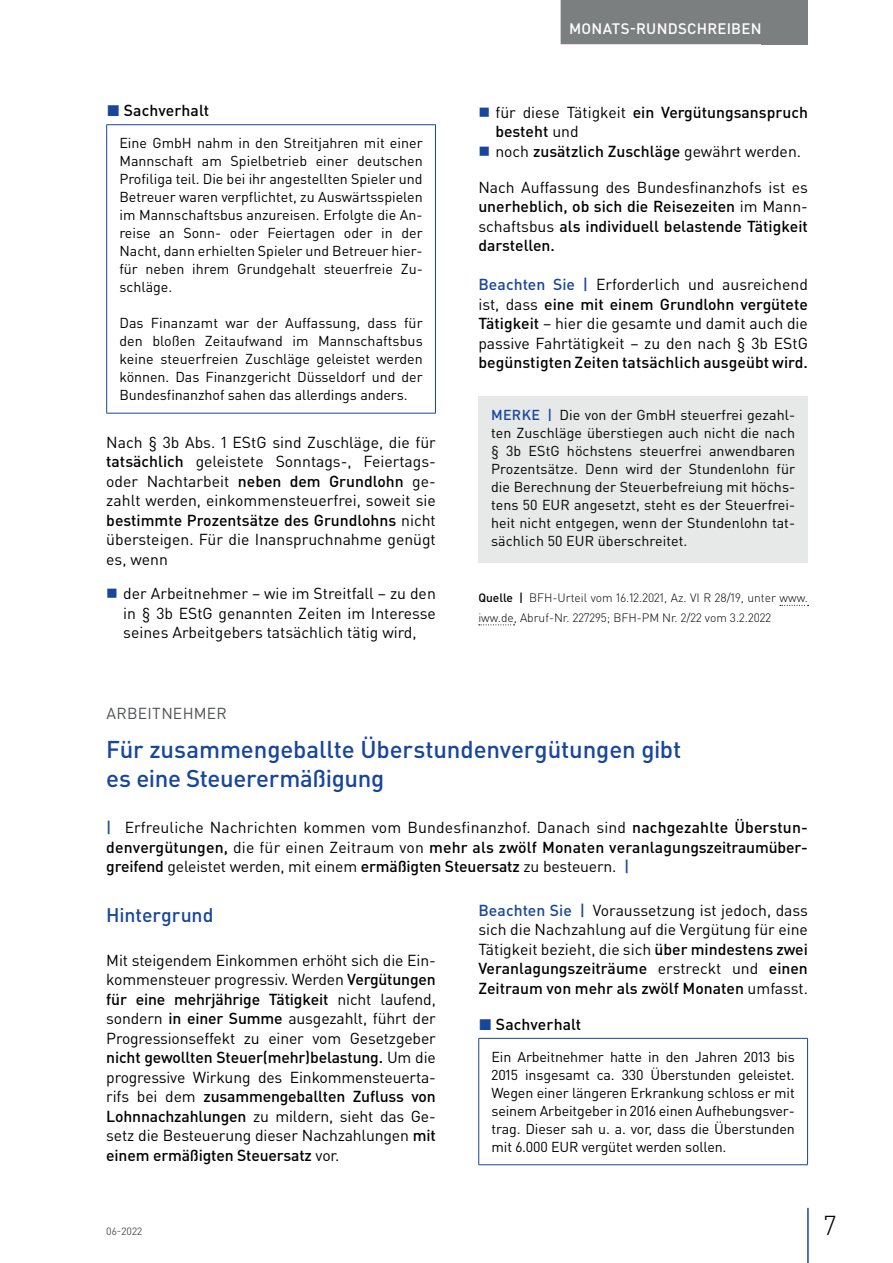
<style>
.page{position:relative;width:893px;height:1263px;background:#fff}
.page>*{position:absolute;margin:0;border:0;box-sizing:border-box;transform-origin:0 0}
.t1{font:300 27px "DIN Pro";color:#000002}
.t2{font:500 24px/28.5px "DIN Pro";letter-spacing:-.005em;color:#18469d}
.t3{font:500 19.5px "DIN Pro";letter-spacing:-.005em;color:#18469d}
.t4{font:15.75px/19.5px "DIN Pro";color:#000002;text-align:justify}
.t5{font:500 15.75px/19.5px "DIN Pro";color:#000002}
.t6{font:15.75px "DIN Pro";letter-spacing:.015em;color:#4f5152}
.t7{font:500 15px "DIN Pro";letter-spacing:.015em;color:#fff}
.t8{font:14.25px/18px "DIN Pro";letter-spacing:-.005em;color:#000002;text-align:justify}
.t9{font:300 12px/19.5px "DIN Pro";color:#000002}
.t10{font:10.5px "DIN Pro";color:#4f5152}
.s1{color:#18469d}
.s2{font-weight:500}
.s3{font-weight:400}
.s4{font-weight:500;color:#18469d}
</style>
<div class="page">
<div style="left:762px;top:0;width:46px;height:44px;background:#7c7f7f"></div>
<hr style="left:807px;top:1208px;width:2px;height:55px;background:#18469d">
<div style="left:561px;top:0;width:209px;height:44px;background:#7c7f7f"></div>
<hr style="left:106px;top:124px;width:330px;height:1px;background:#18469d">
<hr style="left:106px;top:125px;width:1px;height:288px;background:#18469d">
<hr style="left:435px;top:125px;width:1px;height:288px;background:#18469d">
<hr style="left:106px;top:413px;width:330px;height:1px;background:#18469d">
<svg style="left:780px;top:605px;width:28px;height:1px"></svg>
<svg style="left:479px;top:624px;width:35px;height:1px"></svg>
<div style="left:478px;top:396px;width:330px;height:166px;background:#e6e9e8"></div>
<hr style="left:478px;top:1038px;width:330px;height:1px;background:#18469d">
<hr style="left:478px;top:1039px;width:1px;height:125px;background:#18469d">
<hr style="left:807px;top:1039px;width:1px;height:125px;background:#18469d">
<hr style="left:478px;top:1164px;width:330px;height:1px;background:#18469d">
<p class="t5" style="left:107px;top:100px;width:104px"><span class="s1">◼</span> Sachverhalt</p>
<p class="t8" style="left:119px;top:134px;width:305px">Eine GmbH nahm in den Streitjahren mit einer Mannschaft am Spielbetrieb einer deutschen Profiliga teil. Die bei ihr angestellten Spieler und Betreuer waren verpflichtet, zu Auswärtsspielen im Mannschaftsbus anzureisen. Erfolgte die An&shy;reise an Sonn- oder Feiertagen oder in der Nacht, dann erhielten Spieler und Betreuer hier&shy;für neben ihrem Grundgehalt steuerfreie Zu&shy;schläge.</p>
<p class="t8" style="left:119px;top:314px;width:305px">Das Finanzamt war der Auffassung, dass für den bloßen Zeitaufwand im Mannschaftsbus keine steuerfreien Zuschläge geleistet werden können. Das Finanzgericht Düsseldorf und der Bundesfinanzhof sahen das allerdings anders.</p>
<p class="t4" style="left:106px;top:432px;width:331px">Nach § 3b Abs. 1 EStG sind Zuschläge, die für <span class="s2">tatsächlich</span> geleistete Sonntags-, Feiertags&shy;oder Nachtarbeit <span class="s2">neben dem Grundlohn</span> ge&shy;zahlt werden, einkommensteuerfrei, soweit sie <span class="s2">bestimmte Prozentsätze des Grundlohns</span> nicht übersteigen. Für die Inanspruchnahme genügt es, wenn</p>
<p class="t4" style="left:123px;top:583px;width:314px">der Arbeitnehmer – wie im Streitfall – zu den in § 3b EStG genannten Zeiten im Interesse seines Arbeitgebers tatsächlich tätig wird,</p>
<p class="t7" style="left:569px;top:18px;width:194px">MONATS-RUNDSCHREIBEN</p>
<p class="t5" style="left:495px;top:102px;width:314px"><span class="s3">für diese Tätigkeit</span> ein Vergütungsanspruch besteht <span class="s3">und<br>noch</span> zusätzlich Zuschläge <span class="s3">gewährt werden.</span></p>
<p class="t5" style="left:478px;top:177px;width:331px;text-align:justify"><span class="s3">Nach Auffassung des Bundesfinanzhofs ist es </span>unerheblich, ob sich die Reisezeiten <span class="s3">im Mann&shy;schaftsbus</span> als individuell belastende Tätigkeit darstellen.</p>
<p class="t4" style="left:478px;top:274px;width:331px"><span class="s4">Beachten Sie |</span> Erforderlich und ausreichend ist, dass <span class="s2">eine mit einem Grundlohn vergütete Tätigkeit</span> – hier die gesamte und damit auch die passive Fahrtätigkeit – zu den nach § 3b EStG</p>
<p class="t5" style="left:478px;top:352px;width:331px">begünstigten Zeiten tatsächlich ausgeübt wird.</p>
<p class="t8" style="left:491px;top:405px;width:306px"><span class="s4">MERKE |</span> Die von der GmbH steuerfrei gezahl&shy;ten Zuschläge überstiegen auch nicht die nach § 3b EStG höchstens steuerfrei anwendbaren Prozentsätze. Denn wird der Stundenlohn für die Berechnung der Steuerbefreiung mit höchs&shy;tens 50 EUR angesetzt, steht es der Steuerfrei&shy;heit nicht entgegen, wenn der Stundenlohn tat&shy;sächlich 50 EUR überschreitet.</p>
<p class="t9" style="left:478px;top:588px;width:331px"><span class="s2">Quelle |</span> BFH-Urteil vom 16.12.2021, Az. VI R 28/19, unter www. iww.de, Abruf-Nr. 227295; BFH-PM Nr. 2/22 vom 3.2.2022</p>
<p class="t6" style="left:106px;top:703px;width:122px">ARBEITNEHMER</p>
<h2 class="t2" style="left:106px;top:734px;width:576px">Für zusammengeballte Überstundenvergütungen gibt es eine Steuerermäßigung</h2>
<p class="t4" style="left:106px;top:817px;width:703px"><span class="s4">|</span> Erfreuliche Nachrichten kommen vom Bundesfinanzhof. Danach sind <span class="s2">nachgezahlte Überstun&shy;denvergütungen,</span> die für einen Zeitraum von <span class="s2">mehr als zwölf Monaten veranlagungszeitraumüber&shy;greifend</span> geleistet werden, mit einem <span class="s2">ermäßigten Steuersatz</span> zu besteuern. <span class="s4">|</span></p>
<p class="t3" style="left:106px;top:902px;width:109px">Hintergrund</p>
<p class="t4" style="left:106px;top:950px;width:331px">Mit steigendem Einkommen erhöht sich die Ein&shy;kommensteuer progressiv. Werden <span class="s2">Vergütungen für eine mehrjährige Tätigkeit</span> nicht laufend, sondern <span class="s2">in einer Summe</span> ausgezahlt, führt der Progressionseffekt zu einer vom Gesetzgeber <span class="s2">nicht gewollten Steuer(mehr)belastung.</span> Um die progressive Wirkung des Einkommensteuerta&shy;rifs bei dem <span class="s2">zusammengeballten Zufluss von Lohnnachzahlungen</span> zu mildern, sieht das Ge&shy;setz die Besteuerung dieser Nachzahlungen <span class="s2">mit einem ermäßigten Steuersatz</span> vor.</p>
<p class="t4" style="left:478px;top:900px;width:331px"><span class="s4">Beachten Sie |</span> Voraussetzung ist jedoch, dass sich die Nachzahlung auf die Vergütung für eine Tätigkeit bezieht, die sich <span class="s2">über mindestens zwei Veranlagungszeiträume</span> erstreckt und <span class="s2">einen Zeitraum von mehr als zwölf Monaten</span> umfasst.</p>
<p class="t5" style="left:479px;top:1014px;width:104px"><span class="s1">◼</span> Sachverhalt</p>
<p class="t8" style="left:491px;top:1047px;width:305px">Ein Arbeitnehmer hatte in den Jahren 2013 bis 2015 insgesamt ca. 330 Überstunden geleistet.<br>Wegen einer längeren Erkrankung schloss er mit seinem Arbeitgeber in 2016 einen Aufhebungsver&shy;trag. Dieser sah u. a. vor, dass die Überstunden mit 6.000 EUR vergütet werden sollen.</p>
<p class="t10" style="left:106px;top:1224px;width:37px">06-2022</p>
<h1 class="t1" style="left:824px;top:1207px;width:14px">7</h1>
</div>
